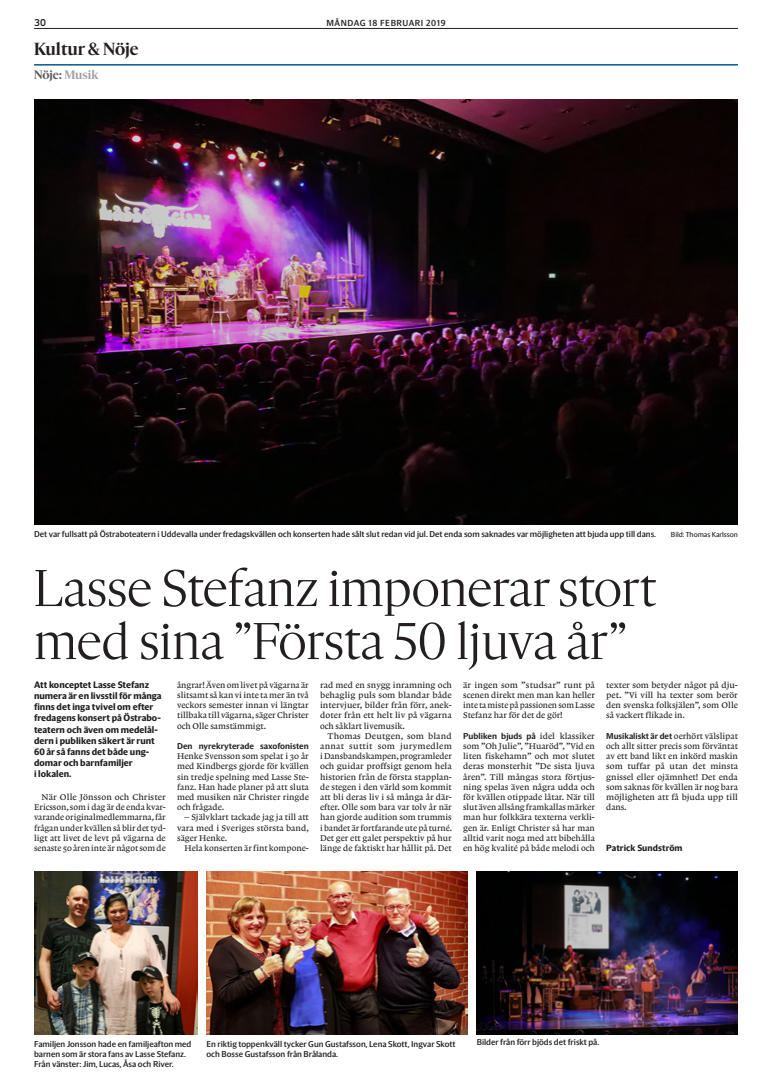
<style>
.page{position:relative;width:772px;height:1083px;background:#fff}
.page>*{position:absolute;margin:0;border:0;box-sizing:border-box;transform-origin:0 0}
.t1{font:300 53px/53px "Gothia GP Serif";color:#231f20}
.t2{font:700 18px "Gothia GP Serif";color:#231f20}
.t3{font:700 12.6px "Gothia GP Serif";color:#57585a}
.t4{font:800 9.6px/11.2px "Gothia GP Sans";color:#231f20}
.t5{font:800 9.2px "Gothia GP Sans";letter-spacing:.01em;color:#231f20}
.t6{font:500 9.2px "Clan OT";color:#231f20}
.t7{font:600 9px "Gothia GP Sans";letter-spacing:.06em;color:#231f20}
.t8{font:8.8px/10.2px "Lexicon No 1 A Txt";color:#231f20;text-align:justify}
.t9{font:700 8.8px "Gothia GP Sans";color:#231f20}
.t10{font:600 8.7px/10px "Gothia GP Sans";color:#231f20}
.t11{font:500 7.4px "Gothia GP Sans";color:#231f20}
.s1{color:#9d9fa2}
.s2{font-family:"Lexicon No 1 A Txt";font-weight:400}
</style>
<div class="page">
<hr style="left:34px;top:28px;width:703px;height:1px;background:#231f20">
<hr style="left:34px;top:64px;width:703px;height:2px;background:#005d8d">
<img style="left:34px;top:99px;width:703px;height:425px">
<img style="left:206px;top:871px;width:261px;height:163px">
<img style="left:34px;top:871px;width:163px;height:163px">
<img style="left:476px;top:872px;width:261px;height:162px">
<p class="t6" style="left:34px;top:17px;width:13px">30</p>
<p class="t7" style="left:326px;top:18px;width:120px">måndag 18 februari 2019</p>
<h2 class="t2" style="left:34px;top:39px;width:106px">Kultur &amp; Nöje</h2>
<h3 class="t3" style="left:34px;top:68px;width:66px">Nöje: <span class="s1">Musik</span></h3>
<p class="t10" style="left:34px;top:529px;width:623px">Det var fullsatt på Östraboteatern i Uddevalla under fredagskvällen och konserten hade sålt slut redan vid jul. Det enda som saknades var möjligheten att bjuda upp till dans.</p>
<p class="t11" style="left:670px;top:530px;width:68px">Bild: Thomas Karlsson</p>
<h1 class="t1" style="left:34px;top:562px;width:623px">Lasse Stefanz imponerar stort med sina ”Första 50 ljuva år”</h1>
<p class="t4" style="left:34px;top:679px;width:129px">Att konceptet Lasse Stefanz numera är en livsstil för många finns det inga tvivel om efter fredagens konsert på Östrabo&shy;teatern och även om medelål&shy;dern i publiken säkert är runt<br>60 år så fanns det både ung&shy;domar och barnfamiljer<br>i lokalen.</p>
<p class="t8" style="left:34px;top:792px;width:133px;text-indent:8px">När Olle Jönsson och Christer Ericsson, som i dag är de enda kvar&shy;varande originalmedlemmarna, får frågan under kvällen så blir det tyd&shy;ligt att livet de levt på vägarna de senaste 50 åren inte är något som de</p>
<p class="t8" style="left:177px;top:680px;width:133px">ångrar! Även om livet på vägarna är slitsamt så kan vi inte ta mer än två veckors semester innan vi längtar tillbaka till vägarna, säger Christer och Olle samstämmigt.</p>
<p class="t9" style="left:177px;top:741px;width:133px">Den nyrekryterade saxofonisten</p>
<p class="t8" style="left:177px;top:751px;width:133px">Henke Svensson som spelat i 30 år med Kindbergs gjorde för kvällen sin tredje spelning med Lasse Ste&shy;fanz. Han hade planer på att sluta med musiken när Christer ringde och frågade.</p>
<p class="t8" style="left:177px;top:812px;width:133px;text-indent:7px">– Självklart tackade jag ja till att vara med i Sveriges största band, säger Henke.</p>
<p class="t8" style="left:184px;top:843px;width:126px">Hela konserten är fint kompone-</p>
<p class="t8" style="left:320px;top:680px;width:133px">rad med en snygg inramning och behaglig puls som blandar både intervjuer, bilder från förr, anek&shy;doter från ett helt liv på vägarna och såklart livemusik.</p>
<p class="t8" style="left:320px;top:731px;width:133px;text-indent:8px">Thomas Deutgen, som bland annat suttit som jurymedlem i Dansbandskampen, programleder och guidar proffsigt genom hela historien från de första stapplan&shy;de stegen i den värld som kommit att bli deras liv i så många år där&shy;efter. Olle som bara var tolv år när han gjorde audition som trummis i bandet är fortfarande ute på turné.<br>Det ger ett galet perspektiv på hur länge de faktiskt har hållit på. Det</p>
<p class="t8" style="left:463px;top:680px;width:133px">är ingen som ”studsar” runt på scenen direkt men man kan heller inte ta miste på passionen som Lasse Stefanz har för det de gör!</p>
<p class="t9" style="left:463px;top:731px;width:133px">Publiken bjuds på <span class="s2">idel klassiker</span></p>
<p class="t8" style="left:463px;top:741px;width:133px">som ”Oh Julie”, ”Huaröd”, ”Vid en liten fiskehamn” och mot slutet deras monsterhit ”De sista ljuva åren”. Till mångas stora förtjus&shy;ning spelas även några udda och för kvällen otippade låtar. När till slut även allsång framkallas märker man hur folkkära texterna verkli&shy;gen är. Enligt Christer så har man alltid varit noga med att bibehålla en hög kvalité på både melodi och</p>
<p class="t8" style="left:605px;top:680px;width:133px">texter som betyder något på dju&shy;pet. ”Vi vill ha texter som berör den svenska folksjälen”, som Olle så vackert flikade in.</p>
<p class="t9" style="left:605px;top:731px;width:133px">Musikaliskt är det <span class="s2">oerhört välslipat</span></p>
<p class="t8" style="left:605px;top:741px;width:133px">och allt sitter precis som förväntat av ett band likt en inkörd maskin som tuffar på utan det minsta gnissel eller ojämnhet! Det enda som saknas för kvällen är nog bara möjligheten att få bjuda upp till dans.</p>
<p class="t5" style="left:605px;top:843px;width:78px">Patrick Sundström</p>
<p class="t10" style="left:34px;top:1039px;width:159px">Familjen Jonsson hade en familjeafton med barnen som är stora fans av Lasse Stefanz.<br>Från vänster: Jim, Lucas, Åsa och River.</p>
<p class="t10" style="left:206px;top:1039px;width:250px">En riktig toppenkväll tycker Gun Gustafsson, Lena Skott, Ingvar Skott och Bosse Gustafsson från Brålanda.</p>
<p class="t10" style="left:476px;top:1037px;width:124px">Bilder från förr bjöds det friskt på.</p>
</div>
